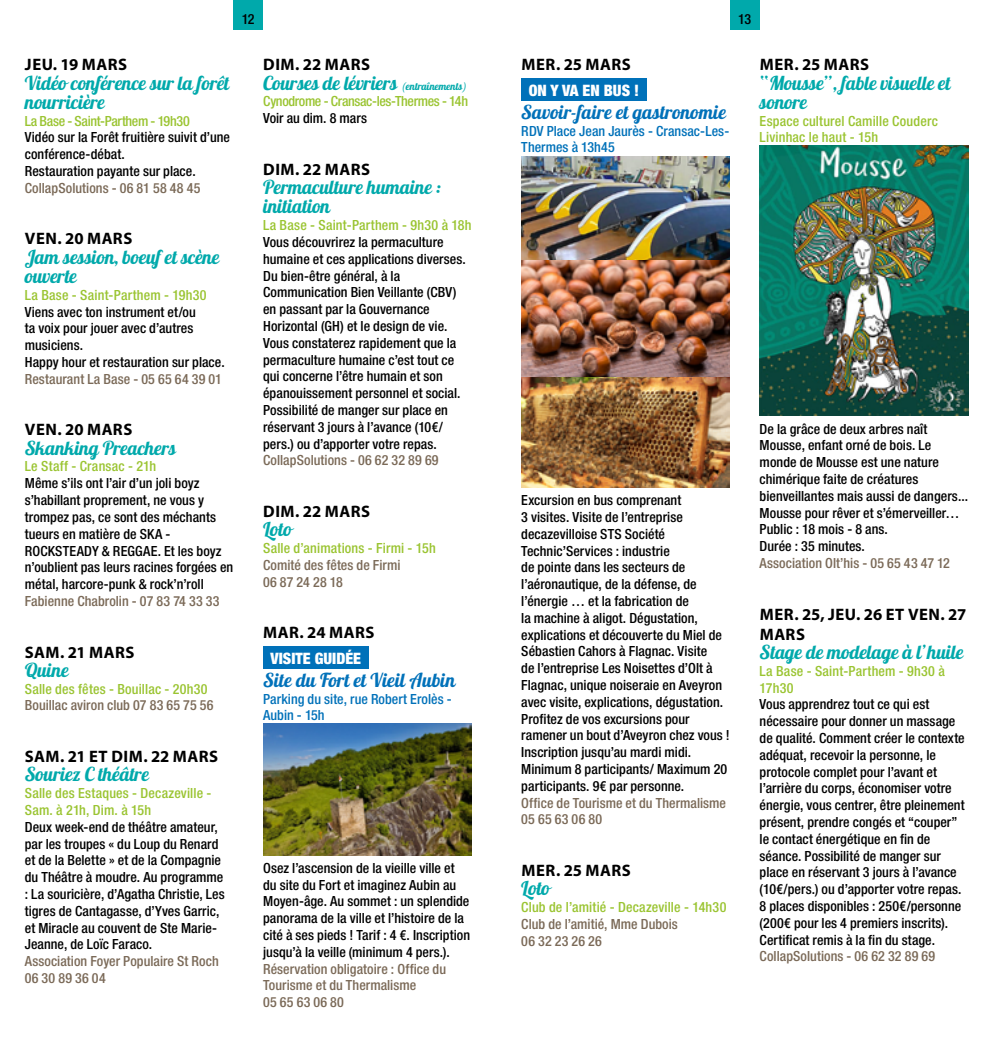
<style>
.page{position:relative;width:993px;height:1042px;background:#fff}
.page>*{position:absolute;margin:0;border:0;box-sizing:border-box;transform-origin:0 0}
.t1{font:19.25px/19.2px "Lobster 1.4";letter-spacing:.01em;color:#00a9ab}
.t2{font:19.25px/19.2px "Lobster 1.4";letter-spacing:.035em;color:#00a9ab}
.t3{font:19.25px "Lobster 1.4";color:#0071b9}
.t4{font:19.25px "Lobster 1.4";letter-spacing:-.01em;color:#00a9ab}
.t5{font:700 16.62px/19.9px "Myriad Pro";letter-spacing:.03em;color:#000}
.t6{font:900 condensed 15.75px "Helvetica Neue";color:#fff}
.t7{font:500 condensed 14px/16.8px "Helvetica Neue";letter-spacing:.005em;color:#000}
.t8{font:500 condensed 14px/16.8px "Helvetica Neue";letter-spacing:.005em;color:#7b6a58}
.t9{font:500 condensed 14px/16.8px "Helvetica Neue";letter-spacing:.01em;color:#9ac431}
.t10{font:500 condensed 14px/16.8px "Helvetica Neue";letter-spacing:.005em;color:#0071b9}
.t11{font:500 condensed 14px "Helvetica Neue";letter-spacing:-.025em;color:#9ac431}
.s1{font-size:10.5px}
</style>
<div class="page">
<div style="left:233px;top:0;width:30px;height:30px;background:#00a9ab"></div>
<div style="left:729px;top:0;width:30px;height:30px;background:#00a9ab"></div>
<div style="left:263px;top:646px;width:105px;height:23px;background:#0071b9"></div>
<img style="left:263px;top:723px;width:208px;height:133px">
<div style="left:521px;top:79px;width:125px;height:22px;background:#0071b9"></div>
<img style="left:759px;top:145px;width:208px;height:270px">
<img style="left:521px;top:156px;width:208px;height:331px">
<p class="t7" style="left:242px;top:10px;width:14px">12</p>
<p class="t7" style="left:738px;top:10px;width:14px">13</p>
<p class="t5" style="left:25px;top:54px;width:104px">JEU. 19 MARS</p>
<h1 class="t1" style="left:25px;top:73px;width:206px">Vidéo conférence sur la forêt nourricière</h1>
<p class="t11" style="left:25px;top:112px;width:166px">La Base - Saint-Parthem - 19h30</p>
<p class="t7" style="left:25px;top:129px;width:207px">Vidéo sur la Forêt fruitière suivit d’une conférence-débat.<br>Restauration payante sur place.</p>
<p class="t8" style="left:25px;top:179px;width:177px">CollapSolutions - 06 81 58 48 45</p>
<p class="t5" style="left:25px;top:228px;width:109px">VEN. 20 MARS</p>
<h1 class="t1" style="left:25px;top:247px;width:196px">Jam session, boeuf et scène ouverte</h1>
<p class="t9" style="left:25px;top:286px;width:183px">La Base - Saint-Parthem - 19h30</p>
<p class="t7" style="left:25px;top:303px;width:201px">Viens avec ton instrument et/ou<br>ta voix pour jouer avec d’autres musiciens.<br>Happy hour et restauration sur place.</p>
<p class="t8" style="left:25px;top:370px;width:198px">Restaurant La Base - 05 65 64 39 01</p>
<p class="t5" style="left:25px;top:419px;width:109px">VEN. 20 MARS</p>
<h1 class="t1" style="left:25px;top:438px;width:151px">Skanking Preachers</h1>
<p class="t9" style="left:25px;top:458px;width:133px">Le Staff - Cransac - 21h</p>
<p class="t7" style="left:25px;top:475px;width:210px">Même s’ils ont l’air d’un joli boyz s’habillant proprement, ne vous y trompez pas, ce sont des méchants tueurs en matière de SKA - ROCKSTEADY &amp; REGGAE. Et les boyz n’oublient pas leurs racines forgées en métal, harcore-punk &amp; rock’n’roll</p>
<p class="t8" style="left:25px;top:592px;width:196px">Fabienne Chabrolin - 07 83 74 33 33</p>
<p class="t5" style="left:25px;top:641px;width:111px">SAM. 21 MARS</p>
<h1 class="t1" style="left:25px;top:660px;width:45px">Quine</h1>
<p class="t9" style="left:25px;top:680px;width:184px">Salle des fêtes - Bouillac - 20h30</p>
<p class="t8" style="left:25px;top:697px;width:190px">Bouillac aviron club 07 83 65 75 56</p>
<p class="t5" style="left:25px;top:746px;width:195px">SAM. 21 ET DIM. 22 MARS</p>
<h1 class="t4" style="left:25px;top:762px;width:125px">Souriez C théâtre</h1>
<p class="t9" style="left:25px;top:784px;width:188px">Salle des Estaques - Decazeville -<br>Sam. à 21h, Dim. à 15h</p>
<p class="t7" style="left:25px;top:818px;width:201px">Deux week-end de théâtre amateur, par les troupes « du Loup du Renard et de la Belette » et de la Compagnie du Théâtre à moudre. Au programme : La souricière, d’Agatha Christie, Les tigres de Cantagasse, d’Yves Garric, et Miracle au couvent de Ste Marie-Jeanne, de Loïc Faraco.</p>
<p class="t8" style="left:25px;top:952px;width:195px">Association Foyer Populaire St Roch<br>06 30 89 36 04</p>
<p class="t5" style="left:263px;top:54px;width:108px">DIM. 22 MARS</p>
<h1 class="t1" style="left:263px;top:73px;width:205px">Courses de lévriers <span class="s1">(entraînements)</span></h1>
<p class="t11" style="left:263px;top:93px;width:206px">Cynodrome - Cransac-les-Thermes - 14h</p>
<p class="t7" style="left:263px;top:110px;width:105px">Voir au dim. 8 mars</p>
<p class="t5" style="left:263px;top:159px;width:108px">DIM. 22 MARS</p>
<h1 class="t2" style="left:263px;top:177px;width:179px">Permaculture humaine : initiation</h1>
<p class="t9" style="left:263px;top:216px;width:210px">La Base - Saint-Parthem - 9h30 à 18h</p>
<p class="t7" style="left:263px;top:233px;width:204px">Vous découvrirez la permaculture humaine et ces applications diverses.<br>Du bien-être général, à la Communication Bien Veillante (CBV) en passant par la Gouvernance Horizontal (GH) et le design de vie.<br>Vous constaterez rapidement que la permaculture humaine c’est tout ce qui concerne l’être humain et son épanouissement personnel et social.<br>Possibilité de manger sur place en réservant 3 jours à l’avance (10€/ pers.) ou d’apporter votre repas.</p>
<p class="t8" style="left:263px;top:452px;width:177px">CollapSolutions - 06 62 32 89 69</p>
<p class="t5" style="left:263px;top:501px;width:108px">DIM. 22 MARS</p>
<h1 class="t1" style="left:263px;top:519px;width:30px">Loto</h1>
<p class="t9" style="left:263px;top:539px;width:174px">Salle d’animations - Firmi - 15h</p>
<p class="t8" style="left:263px;top:556px;width:139px">Comité des fêtes de Firmi<br>06 87 24 28 18</p>
<p class="t5" style="left:263px;top:622px;width:113px">MAR. 24 MARS</p>
<p class="t6" style="left:270px;top:649px;width:92px">VISITE GUIDÉE</p>
<h1 class="t3" style="left:263px;top:667px;width:193px">Site du Fort et Vieil Aubin</h1>
<p class="t10" style="left:263px;top:690px;width:190px">Parking du site, rue Robert Erolès -<br>Aubin - 15h</p>
<p class="t7" style="left:263px;top:859px;width:208px">Osez l’ascension de la vieille ville et du site du Fort et imaginez Aubin au Moyen-âge. Au sommet : un splendide panorama de la ville et l’histoire de la cité à ses pieds ! Tarif : 4 €. Inscription jusqu’à la veille (minimum 4 pers.).</p>
<p class="t8" style="left:263px;top:960px;width:184px">Réservation obligatoire : Office du<br>Tourisme et du Thermalisme<br>05 65 63 06 80</p>
<p class="t5" style="left:521px;top:54px;width:111px">MER. 25 MARS</p>
<p class="t6" style="left:528px;top:81px;width:112px">ON Y VA EN BUS !</p>
<h1 class="t3" style="left:521px;top:99px;width:206px">Savoir-faire et gastronomie</h1>
<p class="t10" style="left:521px;top:122px;width:209px">RDV Place Jean Jaurès - Cransac-Les-<br>Thermes à 13h45</p>
<p class="t5" style="left:759px;top:54px;width:111px">MER. 25 MARS</p>
<h1 class="t2" style="left:759px;top:73px;width:192px">“Mousse”, fable visuelle et sonore</h1>
<p class="t9" style="left:759px;top:112px;width:180px">Espace culturel Camille Couderc<br>Livinhac le haut - 15h</p>
<p class="t7" style="left:521px;top:492px;width:210px">Excursion en bus comprenant<br>3 visites. Visite de l’entreprise decazevilloise STS Société Technic’Services : industrie<br>de pointe dans les secteurs de l’aéronautique, de la défense, de l’énergie … et la fabrication de<br>la machine à aligot. Dégustation, explications et découverte du Miel de Sébastien Cahors à Flagnac. Visite<br>de l’entreprise Les Noisettes d’Olt à Flagnac, unique noiseraie en Aveyron avec visite, explications, dégustation.<br>Profitez de vos excursions pour ramener un bout d’Aveyron chez vous !<br>Inscription jusqu’au mardi midi.<br>Minimum 8 participants/ Maximum 20 participants. 9€ par personne.</p>
<p class="t8" style="left:521px;top:794px;width:206px">Office de Tourisme et du Thermalisme<br>05 65 63 06 80</p>
<p class="t5" style="left:521px;top:860px;width:111px">MER. 25 MARS</p>
<h1 class="t1" style="left:521px;top:878px;width:30px">Loto</h1>
<p class="t9" style="left:521px;top:898px;width:206px">Club de l’amitié - Decazeville - 14h30</p>
<p class="t8" style="left:521px;top:915px;width:158px">Club de l’amitié, Mme Dubois<br>06 32 23 26 26</p>
<p class="t7" style="left:759px;top:420px;width:210px">De la grâce de deux arbres naît<br>Mousse, enfant orné de bois. Le monde de Mousse est une nature chimérique faite de créatures bienveillantes mais aussi de dangers...<br>Mousse pour rêver et s’émerveiller…<br>Public : 18 mois - 8 ans.<br>Durée : 35 minutes.</p>
<p class="t8" style="left:759px;top:554px;width:192px">Association Olt’his - 05 65 43 47 12</p>
<p class="t5" style="left:759px;top:603px;width:208px">MER. 25, JEU. 26 ET VEN. 27<br>MARS</p>
<h1 class="t1" style="left:759px;top:642px;width:205px">Stage de modelage à l’huile</h1>
<p class="t9" style="left:759px;top:662px;width:187px">La Base - Saint-Parthem - 9h30 à<br>17h30</p>
<p class="t7" style="left:759px;top:696px;width:206px">Vous apprendrez tout ce qui est nécessaire pour donner un massage de qualité. Comment créer le contexte adéquat, recevoir la personne, le protocole complet pour l’avant et l’arrière du corps, économiser votre énergie, vous centrer, être pleinement présent, prendre congés et “couper” le contact énergétique en fin de séance. Possibilité de manger sur place en réservant 3 jours à l’avance (10€/pers.) ou d’apporter votre repas.<br>8 places disponibles : 250€/personne (200€ pour les 4 premiers inscrits).<br>Certificat remis à la fin du stage.</p>
<p class="t8" style="left:759px;top:948px;width:177px">CollapSolutions - 06 62 32 89 69</p>
</div>
